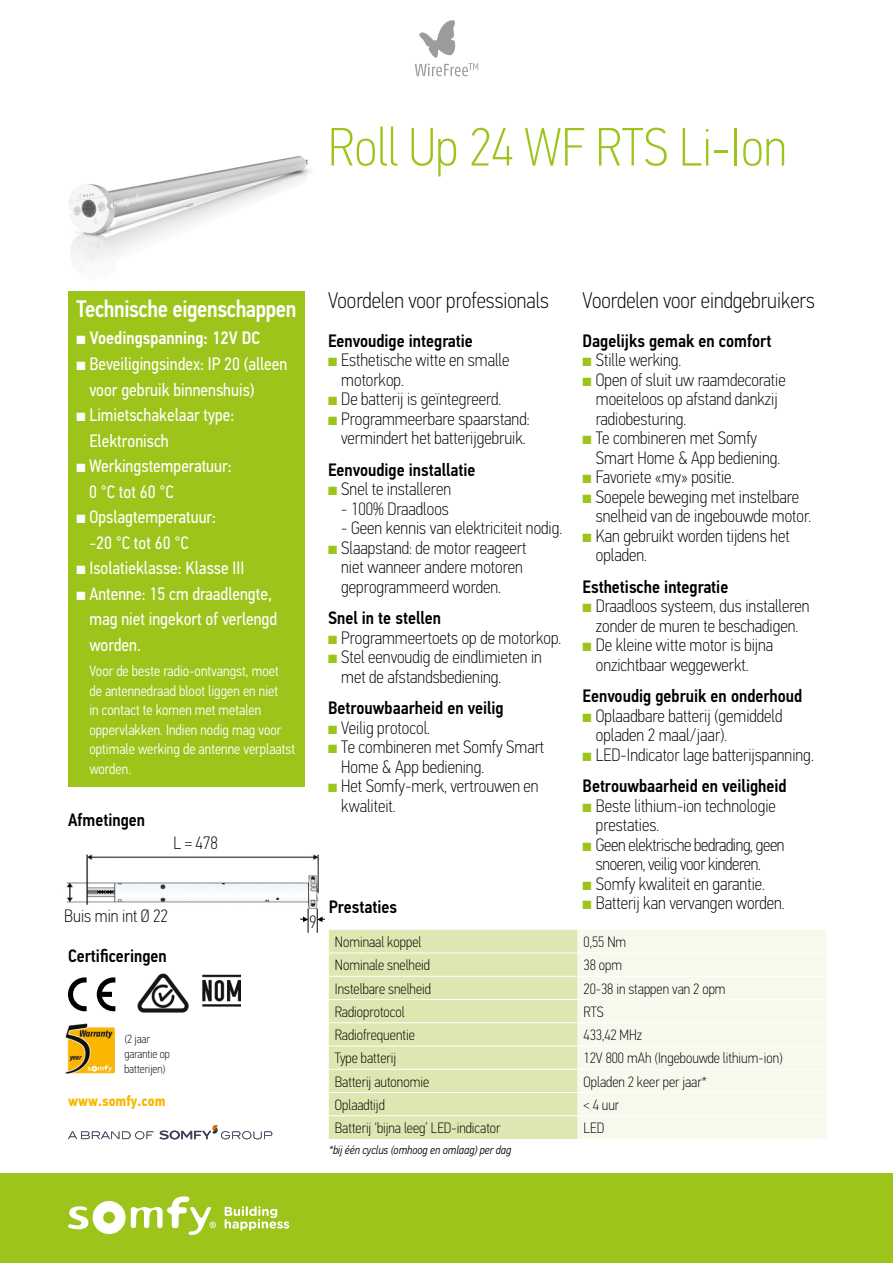
<style>
.page{position:relative;width:893px;height:1263px;background:#fff}
.page>*{position:absolute;margin:0;border:0;box-sizing:border-box;transform-origin:0 0}
.t1{font:100 54px "PF Din Text Cond Pro";color:#9dc41a}
.t2{font:500 24px "PF Din Text Cond Pro";letter-spacing:-.02em;color:#fff}
.t3{font:100 22.5px "PF Din Text Cond Pro";color:#000}
.t4{font:100 18px/19.5px "PF Din Text Cond Pro";color:#000}
.t5{font:18px/25.5px "PF Din Text Cond Pro";color:#fff}
.t6{font:500 18px "PF Din Text Cond Pro";color:#000}
.t7{font:100 18px/19.5px "PF Din Text Cond Pro";letter-spacing:-.02em;color:#000;text-align:center}
.t8{font:500 18px "PF Din Text Cond Pro";color:#fff}
.t9{font:100 15px "PF Din Text Cond Pro";color:#000}
.t10{font:300 15px/19.5px "PF Din Text Cond Pro";color:#fff}
.t11{font:700 15px "PF Din Text Cond Pro";color:#fab700}
.t12{font:italic 300 12px "PF Din Text Cond Pro";color:#000}
.t13{font:100 12px/15px "PF Din Text Cond Pro";color:#000}
.s1{color:#9dc41a}
.s2{font-weight:500}
</style>
<div class="page">
<div style="left:0;top:1174px;width:893px;height:89px;background:#9dc41a"></div>
<svg style="left:68px;top:1196px;width:148px;height:39px"></svg>
<svg style="left:225px;top:1206px;width:64px;height:24px"></svg>
<img style="left:66px;top:854px;width:253px;height:77px">
<div style="left:68px;top:291px;width:237px;height:496px;background:#9dc41a"></div>
<svg style="left:68px;top:1131px;width:86px;height:8px"></svg>
<svg style="left:160px;top:1125px;width:112px;height:14px"></svg>
<img style="left:66px;top:1023px;width:49px;height:51px">
<svg style="left:68px;top:977px;width:19px;height:34px"></svg>
<svg style="left:97px;top:977px;width:18px;height:34px"></svg>
<div style="left:329px;top:930px;width:249px;height:209px;background:#dce7b1"></div>
<div style="left:578px;top:930px;width:248px;height:209px;background:#f7f9ed"></div>
<hr style="left:329px;top:953px;width:249px;height:1px;background:#fff">
<hr style="left:578px;top:953px;width:248px;height:1px;background:#fff">
<hr style="left:329px;top:976px;width:249px;height:1px;background:#fff">
<hr style="left:578px;top:976px;width:248px;height:1px;background:#fff">
<hr style="left:329px;top:999px;width:249px;height:1px;background:#fff">
<hr style="left:578px;top:999px;width:248px;height:1px;background:#fff">
<hr style="left:329px;top:1022px;width:249px;height:1px;background:#fff">
<hr style="left:578px;top:1022px;width:248px;height:1px;background:#fff">
<hr style="left:329px;top:1046px;width:249px;height:1px;background:#fff">
<hr style="left:578px;top:1046px;width:248px;height:1px;background:#fff">
<hr style="left:329px;top:1069px;width:249px;height:1px;background:#fff">
<hr style="left:578px;top:1069px;width:248px;height:1px;background:#fff">
<hr style="left:329px;top:1092px;width:249px;height:1px;background:#fff">
<hr style="left:578px;top:1092px;width:248px;height:1px;background:#fff">
<hr style="left:329px;top:1115px;width:249px;height:1px;background:#fff">
<hr style="left:578px;top:1115px;width:248px;height:1px;background:#fff">
<img style="left:202px;top:974px;width:38px;height:33px">
<img style="left:137px;top:974px;width:52px;height:38px">
<img style="left:69px;top:155px;width:242px;height:107px">
<svg style="left:300px;top:908px;width:9px;height:25px"></svg>
<svg style="left:317px;top:908px;width:8px;height:25px"></svg>
<svg style="left:415px;top:20px;width:63px;height:56px"></svg>
<h1 class="t1" style="left:328px;top:116px;width:460px">Roll Up 24 WF RTS Li-Ion</h1>
<h2 class="t2" style="left:77px;top:295px;width:221px">Technische eigenschappen</h2>
<p class="t8" style="left:77px;top:327px;width:185px">■ Voedingspanning: 12V DC</p>
<p class="t5" style="left:89px;top:351px;width:199px;text-indent:-13px">■ Beveiligingsindex: IP 20 (alleen voor gebruik binnenshuis)</p>
<p class="t5" style="left:89px;top:402px;width:146px;text-indent:-13px">■ Limietschakelaar type:<br>Elektronisch</p>
<p class="t5" style="left:89px;top:453px;width:144px;text-indent:-12px">■ Werkingstemperatuur:<br>0 °C tot 60 °C</p>
<p class="t5" style="left:89px;top:504px;width:128px;text-indent:-13px">■ Opslagtemperatuur: -20 °C tot 60 °C</p>
<p class="t5" style="left:77px;top:555px;width:169px">■ Isolatieklasse: Klasse III</p>
<p class="t5" style="left:89px;top:581px;width:189px;text-indent:-13px">■ Antenne: 15 cm draadlengte, mag niet ingekort of verlengd worden.</p>
<p class="t10" style="left:89px;top:661px;width:207px">Voor de beste radio-ontvangst, moet<br>de antennedraad bloot liggen en niet<br>in contact te komen met metalen oppervlakken. Indien nodig mag voor optimale werking de antenne verplaatst worden.</p>
<p class="t6" style="left:68px;top:809px;width:79px">Afmetingen</p>
<p class="t4" style="left:173px;top:833px;width:46px">L = 478</p>
<p class="t4" style="left:64px;top:906px;width:105px">Buis min int Ø 22</p>
<p class="t6" style="left:68px;top:945px;width:100px">Certificeringen</p>
<p class="t13" style="left:124px;top:1031px;width:47px">(2 jaar garantie op batterijen)</p>
<p class="t11" style="left:68px;top:1092px;width:99px">www.somfy.com</p>
<p class="t4" style="left:309px;top:912px;width:9px">9</p>
<p class="t3" style="left:328px;top:287px;width:222px">Voordelen voor professionals</p>
<p class="t6" style="left:328px;top:330px;width:146px">Eenvoudige integratie</p>
<p class="t4" style="left:341px;top:350px;width:170px;text-indent:-13px"><span class="s1">■</span> Esthetische witte en smalle motorkop.</p>
<p class="t4" style="left:328px;top:389px;width:175px"><span class="s1">■</span> De batterij is geïntegreerd.</p>
<p class="t4" style="left:328px;top:409px;width:203px;text-align:center"><span class="s1">■</span> Programmeerbare spaarstand: vermindert het batterijgebruik.</p>
<p class="t6" style="left:328px;top:459px;width:149px">Eenvoudige installatie</p>
<p class="t4" style="left:328px;top:479px;width:125px"><span class="s1">■</span> Snel te installeren</p>
<p class="t4" style="left:341px;top:499px;width:109px">- 100% Draadloos</p>
<p class="t4" style="left:341px;top:518px;width:222px">- Geen kennis van elektriciteit nodig.</p>
<p class="t4" style="left:341px;top:538px;width:187px;text-indent:-13px"><span class="s1">■</span> Slaapstand: de motor reageert niet wanneer andere motoren geprogrammeerd worden.</p>
<p class="t6" style="left:328px;top:607px;width:115px">Snel in te stellen</p>
<p class="t4" style="left:328px;top:628px;width:235px"><span class="s1">■</span> Programmeertoets op de motorkop.</p>
<p class="t4" style="left:341px;top:647px;width:202px;text-indent:-13px"><span class="s1">■</span> Stel eenvoudig de eindlimieten in met de afstandsbediening.</p>
<p class="t6" style="left:328px;top:697px;width:177px">Betrouwbaarheid en veilig</p>
<p class="t4" style="left:328px;top:718px;width:103px"><span class="s1">■</span> Veilig protocol.</p>
<p class="t4" style="left:341px;top:737px;width:204px;text-indent:-13px"><span class="s1">■</span> Te combineren met Somfy Smart<br>Home &amp; App bediening.</p>
<p class="t4" style="left:341px;top:776px;width:199px;text-indent:-13px"><span class="s1">■</span> Het Somfy-merk, vertrouwen en kwaliteit.</p>
<p class="t3" style="left:583px;top:287px;width:234px">Voordelen voor eindgebruikers</p>
<p class="t6" style="left:583px;top:330px;width:190px">Dagelijks gemak en comfort</p>
<p class="t4" style="left:583px;top:350px;width:100px"><span class="s1">■</span> Stille werking.</p>
<p class="t4" style="left:596px;top:370px;width:191px;text-indent:-13px"><span class="s1">■</span> Open of sluit uw raamdecoratie moeiteloos op afstand dankzij radiobesturing.</p>
<p class="t4" style="left:596px;top:428px;width:186px;text-indent:-13px"><span class="s1">■</span> Te combineren met Somfy<br>Smart Home &amp; App bediening.</p>
<p class="t4" style="left:583px;top:467px;width:153px"><span class="s1">■</span> Favoriete «my» positie.</p>
<p class="t4" style="left:596px;top:487px;width:217px;text-indent:-13px"><span class="s1">■</span> Soepele beweging met instelbare snelheid van de ingebouwde motor.</p>
<p class="t4" style="left:596px;top:526px;width:195px;text-indent:-13px"><span class="s1">■</span> Kan gebruikt worden tijdens het opladen.</p>
<p class="t6" style="left:583px;top:576px;width:147px">Esthetische integratie</p>
<p class="t4" style="left:583px;top:596px;width:229px;text-align:center"><span class="s1">■</span> Draadloos systeem, dus installeren zonder de muren te beschadigen.</p>
<p class="t4" style="left:596px;top:635px;width:179px;text-indent:-13px"><span class="s1">■</span> De kleine witte motor is bijna onzichtbaar weggewerkt.</p>
<p class="t6" style="left:583px;top:685px;width:221px">Eenvoudig gebruik en onderhoud</p>
<p class="t4" style="left:596px;top:706px;width:188px;text-indent:-13px"><span class="s1">■</span> Oplaadbare batterij (gemiddeld opladen 2 maal/jaar).</p>
<p class="t4" style="left:583px;top:739px;width:233px;line-height:31.5px"><span class="s1">■</span> LED-Indicator lage batterijspanning.<br><span class="s2">Betrouwbaarheid en veiligheid</span></p>
<p class="t4" style="left:596px;top:796px;width:182px;text-indent:-13px"><span class="s1">■</span> Beste lithium-ion technologie prestaties.</p>
<p class="t7" style="left:583px;top:835px;width:204px"><span class="s1">■</span> Geen elektrische bedrading, geen snoeren, veilig voor kinderen.</p>
<p class="t4" style="left:583px;top:874px;width:184px"><span class="s1">■</span> Somfy kwaliteit en garantie.</p>
<p class="t4" style="left:583px;top:893px;width:204px"><span class="s1">■</span> Batterij kan vervangen worden.</p>
<p class="t6" style="left:329px;top:896px;width:70px">Prestaties</p>
<p class="t9" style="left:335px;top:933px;width:88px">Nominaal koppel</p>
<p class="t9" style="left:584px;top:933px;width:44px">0,55 Nm</p>
<p class="t9" style="left:335px;top:956px;width:97px">Nominale snelheid</p>
<p class="t9" style="left:584px;top:956px;width:40px">38 opm</p>
<p class="t9" style="left:335px;top:980px;width:98px">Instelbare snelheid</p>
<p class="t9" style="left:584px;top:980px;width:144px">20-38 in stappen van 2 opm</p>
<p class="t9" style="left:335px;top:1003px;width:71px">Radioprotocol</p>
<p class="t9" style="left:584px;top:1003px;width:22px">RTS</p>
<p class="t9" style="left:335px;top:1026px;width:81px">Radiofrequentie</p>
<p class="t9" style="left:584px;top:1026px;width:60px">433,42 MHz</p>
<p class="t9" style="left:335px;top:1049px;width:63px">Type batterij</p>
<p class="t9" style="left:584px;top:1049px;width:201px">12V 800 mAh (Ingebouwde lithium-ion)</p>
<p class="t9" style="left:335px;top:1073px;width:96px">Batterij autonomie</p>
<p class="t9" style="left:584px;top:1073px;width:125px">Opladen 2 keer per jaar*</p>
<p class="t9" style="left:335px;top:1096px;width:51px">Oplaadtijd</p>
<p class="t9" style="left:584px;top:1096px;width:37px">&lt; 4 uur</p>
<p class="t9" style="left:335px;top:1119px;width:167px">Batterij ‘bijna leeg’ LED-indicator</p>
<p class="t9" style="left:584px;top:1119px;width:22px">LED</p>
<p class="t12" style="left:329px;top:1143px;width:184px">*bij één cyclus (omhoog en omlaag) per dag</p>
</div>
